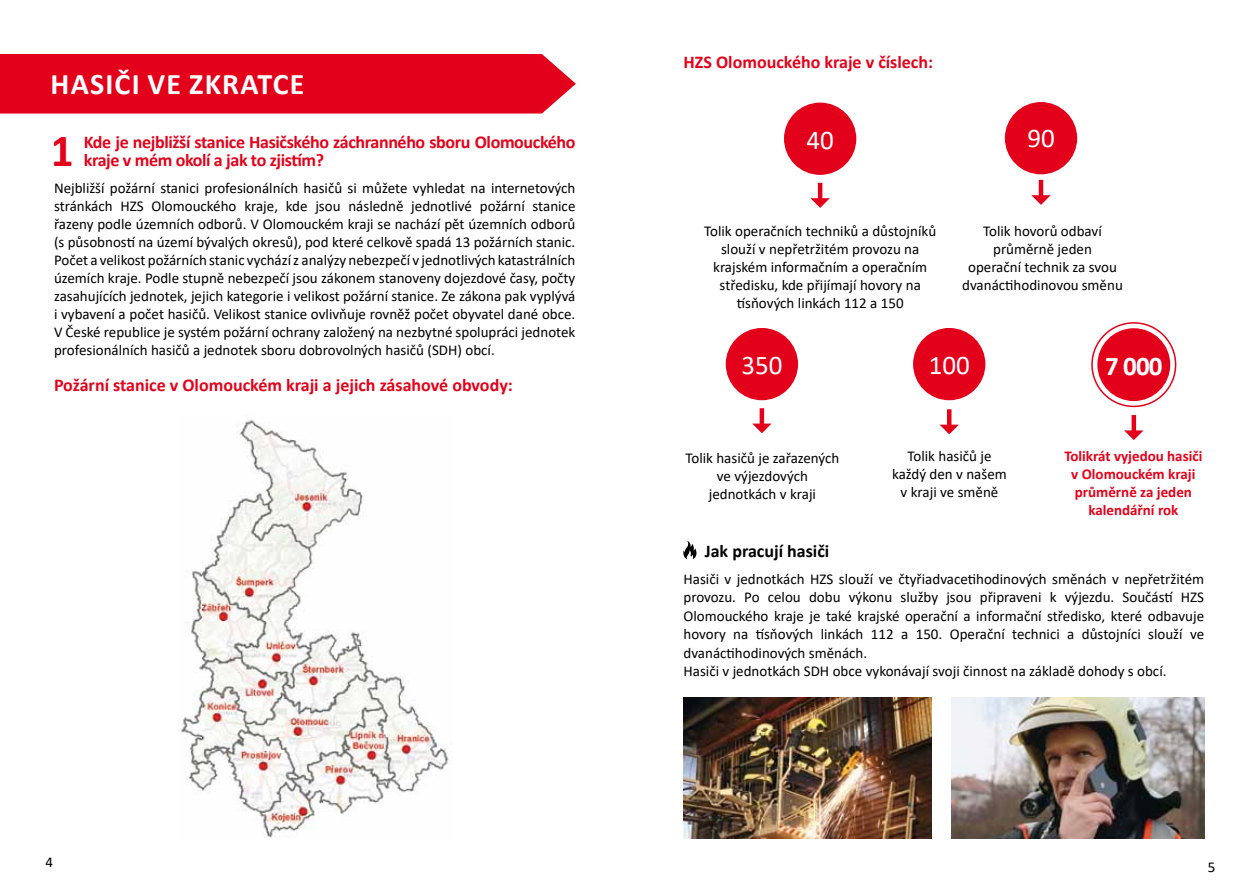
<style>
.page{position:relative;width:1259px;height:893px;background:#fff}
.page>*{position:absolute;margin:0;border:0;box-sizing:border-box;transform-origin:0 0}
.t1{font:700 46.35px "Calibri";color:#e2001a}
.t2{font:700 30px "Calibri";color:#fff}
.t3{font:27px "Calibri";color:#fff}
.t4{font:700 27px "Calibri";color:#fff}
.t5{font:700 18px/18px "Calibri";letter-spacing:-.02em;color:#e2001a}
.t6{font:700 18px "Calibri";color:#e2001a}
.t7{font:700 18px "Calibri";color:#000}
.t8{font:15px/18px "Calibri";color:#000;text-align:center}
.t9{font:700 15px/18px "Calibri";color:#e2001a;text-align:center}
</style>
<div class="page">
<div style="left:784px;top:103px;width:72px;height:72px;background:#e2001a;border-radius:50%"></div>
<hr style="left:818px;top:183px;width:4px;height:21px;background:#e2001a">
<svg style="left:810px;top:198px;width:20px;height:10px"></svg>
<div style="left:1005px;top:102px;width:72px;height:72px;background:#e2001a;border-radius:50%"></div>
<div style="left:1038px;top:180px;width:5px;height:21px;background:#e2001a"></div>
<svg style="left:1031px;top:195px;width:19px;height:10px"></svg>
<div style="left:725px;top:328px;width:73px;height:72px;background:#e2001a;border-radius:50%"></div>
<div style="left:759px;top:408px;width:5px;height:21px;background:#e2001a"></div>
<svg style="left:752px;top:424px;width:19px;height:9px"></svg>
<div style="left:913px;top:328px;width:72px;height:72px;background:#e2001a;border-radius:50%"></div>
<hr style="left:947px;top:409px;width:4px;height:21px;background:#e2001a">
<svg style="left:940px;top:425px;width:19px;height:9px"></svg>
<div style="left:1097px;top:328px;width:73px;height:73px;background:#e2001a;border-radius:50%"></div>
<div style="left:1091px;top:322px;width:85px;height:85px;border:2px solid #e2001a;border-radius:50%"></div>
<div style="left:1131px;top:415px;width:5px;height:21px;background:#e2001a"></div>
<svg style="left:1124px;top:430px;width:19px;height:10px"></svg>
<img style="left:181px;top:418px;width:271px;height:420px">
<img style="left:952px;top:697px;width:253px;height:142px">
<img style="left:683px;top:697px;width:248px;height:142px">
<div style="left:0;top:54px;width:576px;height:60px;background:#e2001a"></div>
<svg style="left:683px;top:541px;width:14px;height:18px"></svg>
<h2 class="t2" style="left:51px;top:63px;width:156px">Hasičive zkratce</h2>
<h1 class="t1" style="left:51px;top:118px;width:24px">1</h1>
<p class="t5" style="left:84px;top:133px;width:493px">Kde je nejbližší stanice Hasičského záchranného sboru Olomouckého kraje v mém okolí a jak to zjistím?</p>
<p class="t8" style="left:54px;top:178px;width:523px;text-align:justify">Nejbližší požární stanici profesionálních hasičů si můžete vyhledat na internetových stránkách HZS Olomouckého kraje, kde jsou následně jednotlivé požární stanice řazeny podle územních odborů. V Olomouckém kraji se nachází pět územních odborů (s působností na území bývalých okresů), pod které celkově spadá 13 požárních stanic.<br>Počet a velikost požárních stanic vychází z analýzy nebezpečí v jednotlivých katastrálních územích kraje. Podle stupně nebezpečí jsou zákonem stanoveny dojezdové časy, počty zasahujících jednotek, jejich kategorie i velikost požární stanice. Ze zákona pak vyplývá i vybavení a počet hasičů. Velikost stanice ovlivňuje rovněž počet obyvatel dané obce.<br>V České republice je systém požární ochrany založený na nezbytné spolupráci jednotek profesionálních hasičů a jednotek sboru dobrovolných hasičů (SDH) obcí.</p>
<p class="t6" style="left:54px;top:372px;width:460px">Požární stanice v Olomouckém kraji a jejich zásahové obvody:</p>
<p class="t6" style="left:683px;top:49px;width:251px">HZS Olomouckého kraje v číslech:</p>
<h3 class="t3" style="left:806px;top:121px;width:29px">40</h3>
<h3 class="t3" style="left:1027px;top:119px;width:29px">90</h3>
<p class="t8" style="left:704px;top:221px;width:233px">Tolik operačních techniků a důstojníků slouží v nepřetržitém provozu na krajském informačním a operačním středisku, kde přijímají hovory na tísňových linkách 112 a 150</p>
<p class="t8" style="left:962px;top:221px;width:162px">Tolik hovorů odbaví průměrně jeden<br>operační technik za svou dvanáctihodinovou směnu</p>
<h3 class="t3" style="left:741px;top:346px;width:43px">350</h3>
<p class="t8" style="left:685px;top:448px;width:155px">Tolik hasičů je zařazených ve výjezdových jednotkách v kraji</p>
<h3 class="t3" style="left:928px;top:346px;width:43px">100</h3>
<p class="t8" style="left:892px;top:447px;width:116px">Tolik hasičů je každý den v našem v kraji ve směně</p>
<h3 class="t4" style="left:1105px;top:347px;width:59px">7 000</h3>
<p class="t9" style="left:1064px;top:447px;width:139px">Tolikrát vyjedou hasiči v Olomouckém kraji průměrně za jeden kalendářní rok</p>
<p class="t7" style="left:705px;top:538px;width:126px">Jak pracují hasiči</p>
<p class="t8" style="left:683px;top:569px;width:522px;text-align:left">Hasiči v jednotkách HZS slouží ve čtyřiadvacetihodinových směnách v nepřetržitém provozu. Po celou dobu výkonu služby jsou připraveni k výjezdu. Součástí HZS Olomouckého kraje je také krajské operační a informační středisko, které odbavuje hovory na tísňových linkách 112 a 150. Operační technici a důstojníci slouží ve dvanáctihodinových směnách.<br>Hasiči v jednotkách SDH obce vykonávají svoji činnost na základě dohody s obcí.</p>
<p class="t8" style="left:45px;top:853px;width:9px">4</p>
<p class="t8" style="left:1208px;top:857px;width:9px">5</p>
</div>
